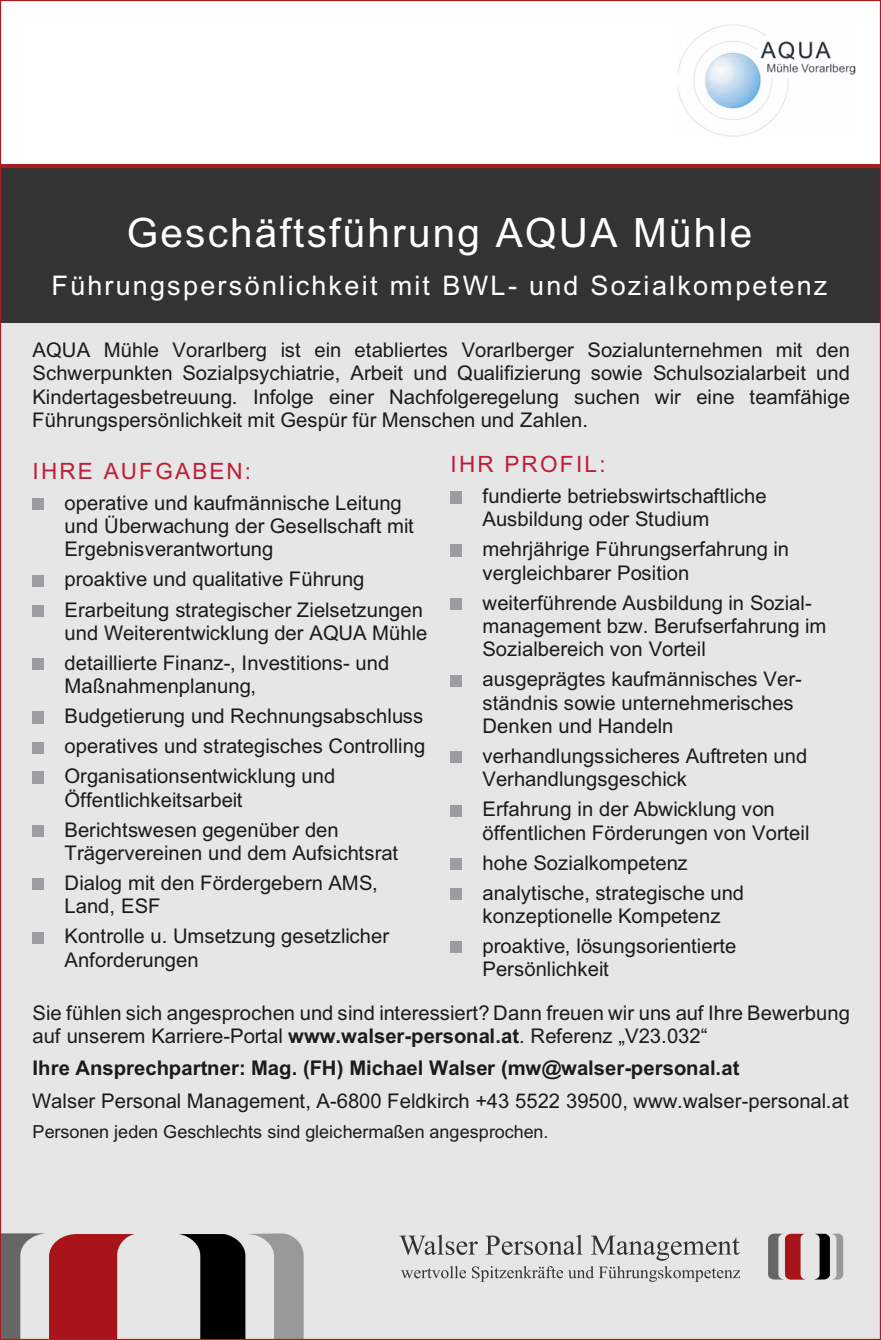
<style>
.page{position:relative;width:881px;height:1340px;background:#fff}
.page>*{position:absolute;margin:0;border:0;box-sizing:border-box;transform-origin:0 0}
.t1{font:40.5px "Arial";letter-spacing:.055em;color:#fff}
.t2{font:27px "Arial";letter-spacing:.075em;color:#fff}
.t3{font:22.5px "Arial";letter-spacing:.095em;color:#c01e36}
.t4{font:20.25px/23.2px "Arial";color:#1b1b1b}
.t5{font:18px "Arial";letter-spacing:-.005em;color:#1b1b1b}
.s1{font-weight:700}
</style>
<div class="page">
<div style="left:1px;top:165px;width:879px;height:1174px;background:#e6e6e6"></div>
<div style="left:1px;top:165px;width:879px;height:157px;background:#333"></div>
<hr style="left:1px;top:164px;width:879px;height:4px;background:#a91d21">
<svg style="left:399px;top:1234px;width:340px;height:47px"></svg>
<svg style="left:768px;top:1233px;width:37px;height:46px"></svg>
<svg style="left:815px;top:1233px;width:27px;height:46px"></svg>
<svg style="left:2px;top:1233px;width:133px;height:104px"></svg>
<svg style="left:179px;top:1233px;width:124px;height:104px"></svg>
<img style="left:678px;top:24px;width:177px;height:112px">
<svg style="left:33px;top:498px;width:11px;height:12px"></svg>
<svg style="left:33px;top:575px;width:11px;height:11px"></svg>
<svg style="left:33px;top:605px;width:11px;height:11px"></svg>
<svg style="left:33px;top:658px;width:11px;height:11px"></svg>
<svg style="left:33px;top:712px;width:11px;height:11px"></svg>
<svg style="left:33px;top:742px;width:11px;height:11px"></svg>
<svg style="left:33px;top:771px;width:11px;height:12px"></svg>
<svg style="left:33px;top:825px;width:11px;height:11px"></svg>
<svg style="left:33px;top:878px;width:11px;height:11px"></svg>
<svg style="left:33px;top:932px;width:11px;height:11px"></svg>
<svg style="left:450px;top:492px;width:11px;height:11px"></svg>
<svg style="left:450px;top:545px;width:11px;height:11px"></svg>
<svg style="left:450px;top:598px;width:11px;height:11px"></svg>
<svg style="left:450px;top:675px;width:11px;height:11px"></svg>
<svg style="left:450px;top:751px;width:11px;height:11px"></svg>
<svg style="left:450px;top:805px;width:11px;height:11px"></svg>
<svg style="left:450px;top:858px;width:11px;height:11px"></svg>
<svg style="left:450px;top:888px;width:11px;height:11px"></svg>
<svg style="left:450px;top:941px;width:11px;height:11px"></svg>
<p class="t1" style="left:127px;top:205px;width:627px">Geschäftsführung AQUA Mühle</p>
<p class="t2" style="left:51px;top:266px;width:777px">Führungspersönlichkeit mit BWL- und Sozialkompetenz</p>
<p class="t4" style="left:32px;top:338px;width:818px;text-align:justify">AQUA Mühle Vorarlberg ist ein etabliertes Vorarlberger Sozialunternehmen mit den Schwerpunkten Sozialpsychiatrie, Arbeit und Qualifizierung sowie Schulsozialarbeit und Kindertagesbetreuung. Infolge einer Nachfolgeregelung suchen wir eine teamfähige Führungspersönlichkeit mit Gespür für Menschen und Zahlen.</p>
<p class="t3" style="left:33px;top:455px;width:220px">IHRE AUFGABEN:</p>
<p class="t4" style="left:64px;top:491px;width:351px">operative und kaufmännische Leitung und Überwachung der Gesellschaft mit<br>Ergebnisverantwortung</p>
<p class="t4" style="left:64px;top:564px;width:360px;line-height:30.2px">proaktive und qualitative Führung<br>Erarbeitung strategischer Zielsetzungen</p>
<p class="t4" style="left:64px;top:618px;width:364px;line-height:29.7px">und Weiterentwicklung der AQUA Mühle detaillierte Finanz-, Investitions- und</p>
<p class="t4" style="left:64px;top:671px;width:362px;line-height:29.9px">Maßnahmenplanung,<br>Budgetierung und Rechnungsabschluss operatives und strategisches Controlling Organisationsentwicklung und</p>
<p class="t4" style="left:64px;top:784px;width:276px;line-height:30.2px">Öffentlichkeitsarbeit<br>Berichtswesen gegenüber den</p>
<p class="t4" style="left:64px;top:838px;width:335px;line-height:29.7px">Trägervereinen und dem Aufsichtsrat<br>Dialog mit den Fördergebern AMS,</p>
<p class="t4" style="left:64px;top:890px;width:326px;line-height:30.2px">Land, ESF<br>Kontrolle u. Umsetzung gesetzlicher</p>
<p class="t4" style="left:64px;top:948px;width:136px">Anforderungen</p>
<p class="t3" style="left:450px;top:448px;width:156px">IHR PROFIL:</p>
<p class="t4" style="left:482px;top:484px;width:285px">fundierte betriebswirtschaftliche<br>Ausbildung oder Studium</p>
<p class="t4" style="left:482px;top:537px;width:308px">mehrjährige Führungserfahrung in vergleichbarer Position</p>
<p class="t4" style="left:482px;top:591px;width:345px">weiterführende Ausbildung in Sozial&shy;management bzw. Berufserfahrung im<br>Sozialbereich von Vorteil</p>
<p class="t4" style="left:482px;top:667px;width:321px">ausgeprägtes kaufmännisches Ver&shy;ständnis sowie unternehmerisches<br>Denken und Handeln</p>
<p class="t4" style="left:482px;top:744px;width:326px">verhandlungssicheres Auftreten und<br>Verhandlungsgeschick</p>
<p class="t4" style="left:482px;top:797px;width:328px">Erfahrung in der Abwicklung von öffentlichen Förderungen von Vorteil</p>
<p class="t4" style="left:482px;top:847px;width:263px;line-height:30.2px">hohe Sozialkompetenz analytische, strategische und</p>
<p class="t4" style="left:482px;top:901px;width:255px;line-height:29.7px">konzeptionelle Kompetenz proaktive, lösungsorientierte</p>
<p class="t4" style="left:32px;top:947px;width:818px;line-height:43.6px;text-indent:450px">Persönlichkeit<br>Sie fühlen sich angesprochen und sind interessiert? Dann freuen wir uns auf Ihre Bewerbung</p>
<p class="t4" style="left:32px;top:1020px;width:817px;line-height:32.2px">auf unserem Karriere-Portal <span class="s1">www.walser-personal.at</span>. Referenz „V23.032“<br><span class="s1">Ihre Ansprechpartner: Mag. (FH) Michael Walser (mw@walser-personal.at<br></span>Walser Personal Management, A-6800 Feldkirch +43 5522 39500, www.walser-personal.at</p>
<p class="t5" style="left:33px;top:1119px;width:517px">Personen jeden Geschlechts sind gleichermaßen angesprochen.</p>
</div>
